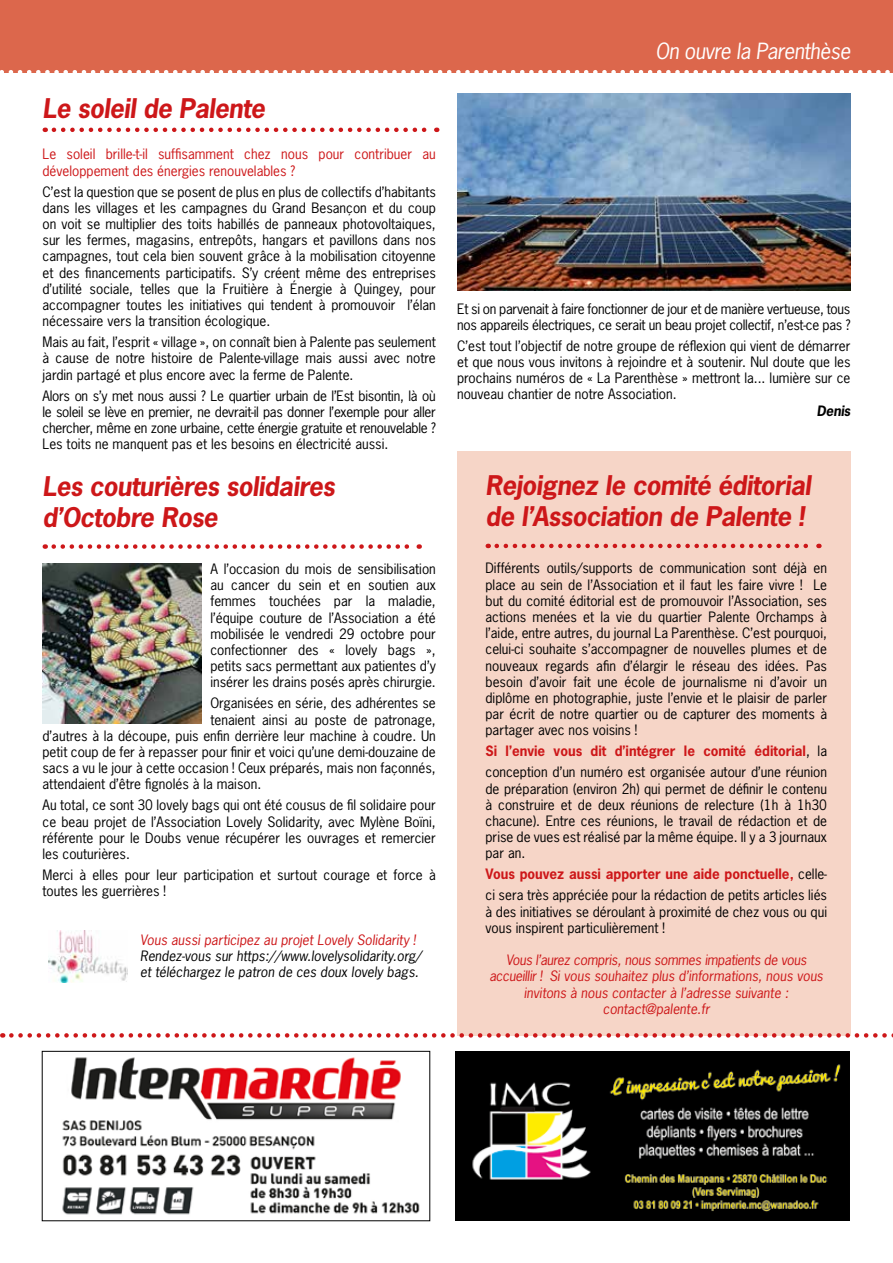
<style>
.page{position:relative;width:893px;height:1263px;background:#fff}
.page>*{position:absolute;margin:0;border:0;box-sizing:border-box;transform-origin:0 0}
.t1{font:italic 700 25.5px/30.6px "News Gothic Std";letter-spacing:-.02em;color:#cd1719}
.t2{font:italic 21px "News Gothic Std";letter-spacing:-.02em;color:#fff}
.t3{font:13.5px/16.2px "News Gothic Std";color:#000;text-align:justify}
.t4{font:italic 13.5px/16.2px "News Gothic Std";color:#cd1719;text-align:center}
.t5{font:13.5px/16.2px "News Gothic Std";letter-spacing:-.02em;color:#000}
.t6{font:13.5px/16.2px "News Gothic Std";color:#cd1719}
.t7{font:italic 13.5px/16.2px "News Gothic Std";color:#000}
.t8{font:italic 700 13.5px "News Gothic Std";letter-spacing:-.02em;color:#000}
.s1{font-weight:700;color:#cd1719}
</style>
<div class="page">
<div style="left:457px;top:451px;width:393px;height:584px;background:#f6d5c7"></div>
<div style="left:0;top:0;width:893px;height:72px;background:#dc674c"></div>
<svg style="left:0;top:70px;width:893px;height:3px"></svg>
<svg style="left:497px;top:544px;width:322px;height:4px"></svg>
<svg style="left:54px;top:544px;width:366px;height:5px"></svg>
<svg style="left:54px;top:128px;width:383px;height:4px"></svg>
<svg style="left:11px;top:1033px;width:882px;height:5px"></svg>
<img style="left:43px;top:563px;width:159px;height:161px">
<img style="left:62px;top:1057px;width:358px;height:158px">
<div style="left:42px;top:1051px;width:388px;height:170px;border:1px solid #000"></div>
<img style="left:456px;top:1051px;width:393px;height:170px">
<img style="left:457px;top:94px;width:393px;height:196px">
<img style="left:49px;top:930px;width:79px;height:53px">
<h1 class="t1" style="left:43px;top:93px;width:224px">Le soleil de Palente</h1>
<p class="t6" style="left:43px;top:146px;width:395px">Le soleil brille-t-il suffisamment chez nous pour contribuer au développement des énergies renouvelables ?</p>
<p class="t3" style="left:43px;top:183px;width:395px">C’est la question que se posent de plus en plus de collectifs d’habitants dans les villages et les campagnes du Grand Besançon et du coup on voit se multiplier des toits habillés de panneaux photovoltaiques, sur les fermes, magasins, entrepôts, hangars et pavillons dans nos campagnes, tout cela bien souvent grâce à la mobilisation citoyenne et des financements participatifs. S’y créent même des entreprises d’utilité sociale, telles que la Fruitière à Énergie à Quingey, pour accompagner toutes les initiatives qui tendent à promouvoir l’élan nécessaire vers la transition écologique.</p>
<p class="t3" style="left:43px;top:334px;width:395px">Mais au fait, l’esprit « village », on connaît bien à Palente pas seulement à cause de notre histoire de Palente-village mais aussi avec notre jardin partagé et plus encore avec la ferme de Palente.</p>
<p class="t3" style="left:43px;top:387px;width:395px">Alors on s’y met nous aussi ? Le quartier urbain de l’Est bisontin, là où le soleil se lève en premier, ne devrait-il pas donner l’exemple pour aller chercher, même en zone urbaine, cette énergie gratuite et renouvelable ?<br>Les toits ne manquent pas et les besoins en électricité aussi.</p>
<h1 class="t1" style="left:43px;top:471px;width:294px">Les couturières solidaires d’Octobre Rose</h1>
<p class="t3" style="left:210px;top:561px;width:227px">A l’occasion du mois de sensibilisation au cancer du sein et en soutien aux femmes touchées par la maladie, l’équipe couture de l’Association a été mobilisée le vendredi 29 octobre pour confectionner des « lovely bags », petits sacs permettant aux patientes d’y insérer les drains posés après chirurgie.</p>
<p class="t3" style="left:210px;top:695px;width:227px">Organisées en série, des adhérentes se</p>
<p class="t3" style="left:210px;top:711px;width:227px">tenaient ainsi au poste de patronage,</p>
<p class="t3" style="left:43px;top:727px;width:395px">d’autres à la découpe, puis enfin derrière leur machine à coudre. Un</p>
<p class="t3" style="left:43px;top:744px;width:395px">petit coup de fer à repasser pour finir et voici qu’une demi-douzaine de</p>
<p class="t3" style="left:43px;top:760px;width:395px">sacs a vu le jour à cette occasion ! Ceux préparés, mais non façonnés,</p>
<p class="t3" style="left:43px;top:776px;width:220px">attendaient d’être fignolés à la maison.</p>
<p class="t3" style="left:43px;top:797px;width:395px">Au total, ce sont 30 lovely bags qui ont été cousus de fil solidaire pour ce beau projet de l’Association Lovely Solidarity, avec Mylène Boïni, référente pour le Doubs venue récupérer les ouvrages et remercier les couturières.</p>
<p class="t3" style="left:43px;top:867px;width:395px">Merci à elles pour leur participation et surtout courage et force à toutes les guerrières !</p>
<p class="t4" style="left:140px;top:932px;width:277px">Vous aussi participez au projet Lovely Solidarity !</p>
<p class="t7" style="left:140px;top:948px;width:283px">Rendez-vous sur https://www.lovelysolidarity.org/ et téléchargez le patron de ces doux lovely bags.</p>
<h2 class="t2" style="left:655px;top:37px;width:197px">On ouvre la Parenthèse</h2>
<p class="t5" style="left:457px;top:300px;width:395px">Et si on parvenait à faire fonctionner de jour et de manière vertueuse, tous nos appareils électriques, ce serait un beau projet collectif, n’est-ce pas ?</p>
<p class="t3" style="left:457px;top:337px;width:395px">C’est tout l’objectif de notre groupe de réflexion qui vient de démarrer et que nous vous invitons à rejoindre et à soutenir. Nul doute que les prochains numéros de « La Parenthèse » mettront la... lumière sur ce nouveau chantier de notre Association.</p>
<p class="t8" style="left:817px;top:402px;width:35px">Denis</p>
<h1 class="t1" style="left:485px;top:471px;width:327px">Rejoignez le comité éditorial de l’Association de Palente !</h1>
<p class="t3" style="left:485px;top:560px;width:343px">Différents outils/supports de communication sont déjà en place au sein de l’Association et il faut les faire vivre ! Le but du comité éditorial est de promouvoir l’Association, ses actions menées et la vie du quartier Palente Orchamps à l’aide, entre autres, du journal La Parenthèse. C’est pourquoi, celui-ci souhaite s’accompagner de nouvelles plumes et de nouveaux regards afin d’élargir le réseau des idées. Pas besoin d’avoir fait une école de journalisme ni d’avoir un diplôme en photographie, juste l’envie et le plaisir de parler par écrit de notre quartier ou de capturer des moments à partager avec nos voisins !</p>
<p class="t3" style="left:485px;top:741px;width:343px;line-height:21px"><span class="s1">Si l’envie vous dit d’intégrer le comité éditorial</span>, la conception d’un numéro est organisée autour d’une réunion</p>
<p class="t3" style="left:485px;top:780px;width:343px">de préparation (environ 2h) qui permet de définir le contenu à construire et de deux réunions de relecture (1h à 1h30 chacune). Entre ces réunions, le travail de rédaction et de prise de vues est réalisé par la même équipe. Il y a 3 journaux par an.</p>
<p class="t3" style="left:485px;top:864px;width:343px;line-height:21px"><span class="s1">Vous pouvez aussi apporter une aide ponctuelle,</span> celle&shy;ci sera très appréciée pour la rédaction de petits articles liés</p>
<p class="t3" style="left:485px;top:903px;width:343px">à des initiatives se déroulant à proximité de chez vous ou qui vous inspirent particulièrement !</p>
<p class="t4" style="left:489px;top:952px;width:335px">Vous l’aurez compris, nous sommes impatients de vous accueillir ! Si vous souhaitez plus d’informations, nous vous invitons à nous contacter à l’adresse suivante : contact@palente.fr</p>
</div>
